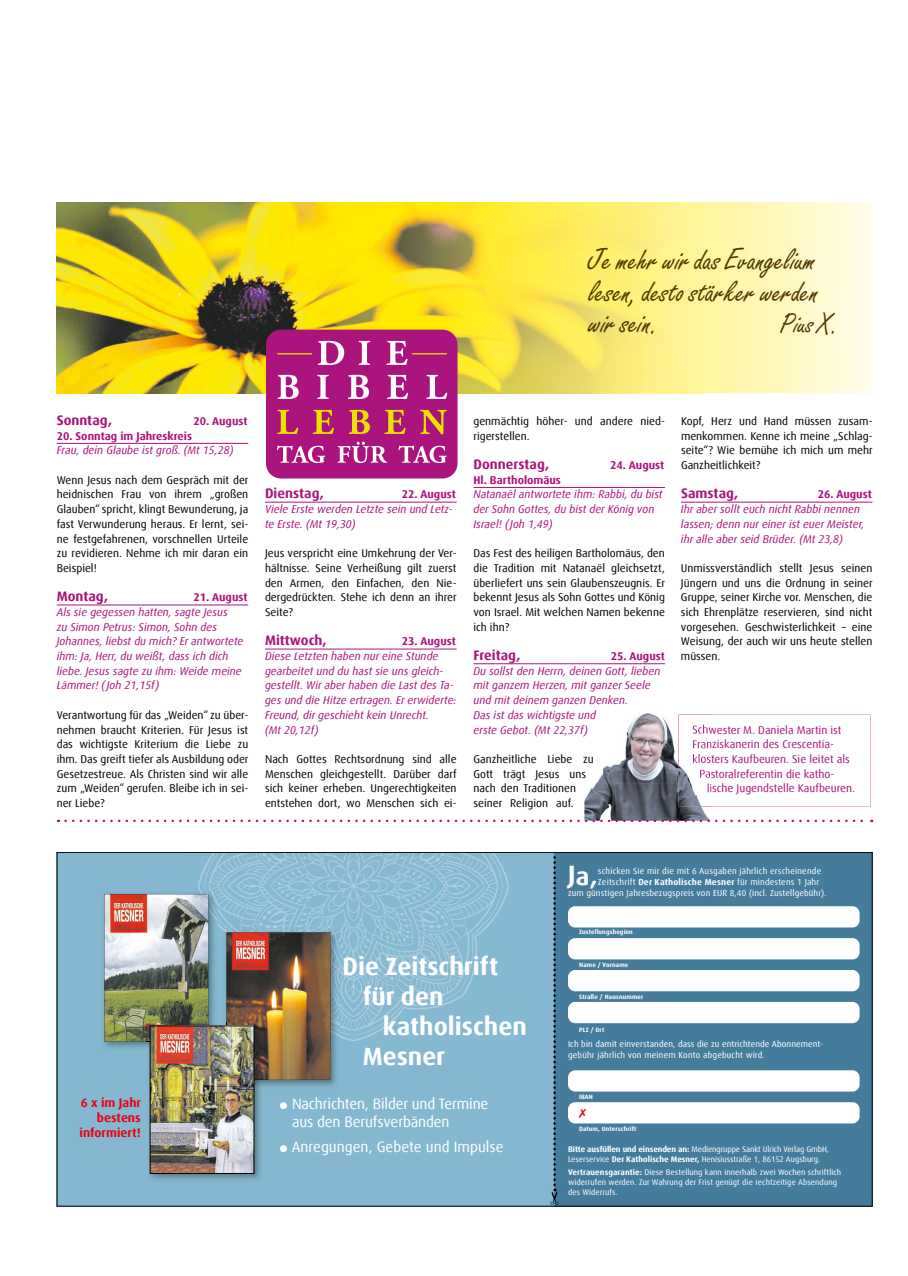
<style>
.page{position:relative;width:908px;height:1276px;background:#fff}
.page>*{position:absolute;margin:0;border:0;box-sizing:border-box;transform-origin:0 0}
.t1{font:31.25px/31.2px "Freestyle Script Std";color:#513900;text-align:justify}
.t2{font:28.75px "Freestyle Script Std";color:#513900}
.t3{font:700 25.12px "Dax Offc Pro";color:#fff}
.t4{font:700 25px/30px "Dax Offc Pro";color:#fff}
.t5{font:15px/18px "Dax Offc Pro";letter-spacing:-.01em;color:#fff}
.t6{font:700 13.75px "Dax Offc Pro";color:#ac147d}
.t7{font:700 12.5px/15px "Dax Offc Pro";color:#e30613;text-align:right}
.t8{font:11.25px/14.8px "Dax Offc Pro";color:#000;text-align:justify}
.t9{font:italic 11.25px/14.8px "Dax Offc Pro";color:#ac147d}
.t10{font:11.25px "Dax Offc Pro";color:#ac147d}
.t11{font:700 11.25px "Dax Offc Pro";color:#ac147d}
.t12{font:8.75px/11.2px "Dax Offc Pro";letter-spacing:.015em;color:#fff}
.t13{font:8.12px/9.8px "Dax Offc Pro";letter-spacing:.01em;color:#fff}
.t14{font:8.12px/10px "Dax Offc Pro";letter-spacing:-.01em;color:#fff}
.t15{font:700 6.25px "Dax Offc Pro";letter-spacing:.02em;color:#fff}
.s1{font-weight:700}
</style>
<div class="page">
<img style="left:584px;top:713px;width:125px;height:106px">
<svg style="left:678px;top:714px;width:191px;height:93px"></svg>
<div style="left:551px;top:852px;width:321px;height:354px;background:#457c9c"></div>
<div style="left:567px;top:906px;width:292px;height:21px;background:#fff;border-radius:7px"></div>
<div style="left:567px;top:938px;width:292px;height:21px;background:#fff;border-radius:7px"></div>
<div style="left:567px;top:970px;width:292px;height:21px;background:#fff;border-radius:7px"></div>
<div style="left:567px;top:1002px;width:292px;height:21px;background:#fff;border-radius:7px"></div>
<div style="left:567px;top:1070px;width:292px;height:21px;background:#fff;border-radius:7px"></div>
<div style="left:567px;top:1102px;width:292px;height:21px;background:#fff;border-radius:7px"></div>
<div style="left:57px;top:852px;width:496px;height:354px;background:#85b8d0"></div>
<img style="left:198px;top:854px;width:311px;height:187px">
<svg style="left:550px;top:854px;width:8px;height:350px"></svg>
<img style="left:263px;top:1049px;width:74px;height:38px">
<img style="left:223px;top:929px;width:116px;height:40px">
<img style="left:223px;top:969px;width:3px;height:53px">
<img style="left:330px;top:969px;width:9px;height:80px">
<img style="left:330px;top:971px;width:1px;height:78px">
<img style="left:190px;top:890px;width:27px;height:132px">
<img style="left:104px;top:894px;width:104px;height:148px">
<img style="left:149px;top:1050px;width:114px;height:130px">
<img style="left:208px;top:1022px;width:18px;height:3px">
<img style="left:226px;top:932px;width:104px;height:148px">
<img style="left:226px;top:1022px;width:37px;height:58px">
<img style="left:147px;top:1042px;width:3px;height:8px">
<img style="left:147px;top:1022px;width:61px;height:19px">
<img style="left:152px;top:1027px;width:100px;height:144px">
<svg style="left:57px;top:202px;width:815px;height:191px;background:#fef8c0"></svg>
<img style="left:57px;top:203px;width:646px;height:191px">
<hr style="left:57px;top:443px;width:191px;height:1px;background:#ac147d">
<hr style="left:57px;top:605px;width:191px;height:1px;background:#ac147d">
<hr style="left:265px;top:502px;width:191px;height:1px;background:#ac147d">
<hr style="left:265px;top:649px;width:191px;height:1px;background:#ac147d">
<hr style="left:473px;top:487px;width:191px;height:1px;background:#ac147d">
<hr style="left:473px;top:663px;width:191px;height:1px;background:#ac147d">
<hr style="left:680px;top:502px;width:192px;height:1px;background:#ac147d">
<div style="left:266px;top:330px;width:191px;height:148px;background:#ac147d;border-radius:15px"></div>
<svg style="left:317px;top:341px;width:27px;height:24px"></svg>
<svg style="left:386px;top:341px;width:21px;height:24px"></svg>
<svg style="left:358px;top:341px;width:12px;height:24px"></svg>
<hr style="left:277px;top:353px;width:35px;height:1px;background:#ece200">
<hr style="left:412px;top:353px;width:34px;height:1px;background:#ece200">
<svg style="left:277px;top:442px;width:169px;height:21px"></svg>
<svg style="left:277px;top:410px;width:169px;height:24px"></svg>
<svg style="left:277px;top:375px;width:170px;height:24px"></svg>
<svg style="left:65px;top:819px;width:806px;height:3px"></svg>
<h1 class="t1" style="left:587px;top:245px;width:231px">Je mehr wir das Evangelium lesen, desto stärker werden wir sein.</h1>
<h2 class="t2" style="left:779px;top:306px;width:58px">Pius X.</h2>
<p class="t6" style="left:57px;top:411px;width:57px">Sonntag,</p>
<p class="t11" style="left:193px;top:414px;width:55px">20. August</p>
<p class="t11" style="left:57px;top:428px;width:137px">20. Sonntag im Jahreskreis</p>
<p class="t9" style="left:57px;top:443px;width:178px">Frau, dein Glaube ist groß. (Mt 15,28)</p>
<p class="t8" style="left:57px;top:472px;width:193px">Wenn Jesus nach dem Gespräch mit der heidnischen Frau von ihrem „großen Glauben“ spricht, klingt Bewunderung, ja fast Verwunderung heraus. Er lernt, sei&shy;ne festgefahrenen, vorschnellen Urteile zu revidieren. Nehme ich mir daran ein Beispiel!</p>
<p class="t6" style="left:57px;top:587px;width:53px">Montag,</p>
<p class="t11" style="left:193px;top:590px;width:55px">21. August</p>
<p class="t9" style="left:57px;top:605px;width:188px">Als sie gegessen hatten, sagte Jesus<br>zu Simon Petrus: Simon, Sohn des Johannes, liebst du mich? Er antwortete ihm: Ja, Herr, du weißt, dass ich dich liebe. Jesus sagte zu ihm: Weide meine Lämmer! (Joh 21,15f)</p>
<p class="t8" style="left:57px;top:707px;width:193px">Verantwortung für das „Weiden“ zu über&shy;nehmen braucht Kriterien. Für Jesus ist das wichtigste Kriterium die Liebe zu ihm. Das greift tiefer als Ausbildung oder Gesetzestreue. Als Christen sind wir alle zum „Weiden“ gerufen. Bleibe ich in sei&shy;ner Liebe?</p>
<p class="t6" style="left:265px;top:485px;width:60px">Dienstag,</p>
<p class="t11" style="left:401px;top:487px;width:55px">22. August</p>
<p class="t9" style="left:265px;top:502px;width:189px">Viele Erste werden Letzte sein und Letz&shy;te Erste. (Mt 19,30)</p>
<p class="t8" style="left:265px;top:546px;width:193px">Jeus verspricht eine Umkehrung der Ver&shy;hältnisse. Seine Verheißung gilt zuerst den Armen, den Einfachen, den Nie&shy;dergedrückten. Stehe ich denn an ihrer Seite?</p>
<p class="t6" style="left:265px;top:631px;width:63px">Mittwoch,</p>
<p class="t11" style="left:401px;top:634px;width:55px">23. August</p>
<p class="t9" style="left:265px;top:649px;width:193px">Diese Letzten haben nur eine Stunde gearbeitet und du hast sie uns gleich&shy;gestellt. Wir aber haben die Last des Ta&shy;ges und die Hitze ertragen. Er erwiderte:<br>Freund, dir geschieht kein Unrecht.<br>(Mt 20,12f)</p>
<p class="t8" style="left:265px;top:751px;width:193px">Nach Gottes Rechtsordnung sind alle Menschen gleichgestellt. Darüber darf sich keiner erheben. Ungerechtigkeiten entstehen dort, wo Menschen sich ei-</p>
<p class="t8" style="left:473px;top:414px;width:193px">genmächtig höher- und andere nied&shy;rigerstellen.</p>
<p class="t6" style="left:473px;top:455px;width:77px">Donnerstag,</p>
<p class="t11" style="left:610px;top:458px;width:55px">24. August</p>
<p class="t11" style="left:473px;top:472px;width:89px">Hl. Bartholomäus</p>
<p class="t9" style="left:473px;top:487px;width:190px">Natanaël antwortete ihm: Rabbi, du bist der Sohn Gottes, du bist der König von<br>Israel! (Joh 1,49)</p>
<p class="t8" style="left:473px;top:546px;width:193px">Das Fest des heiligen Bartholomäus, den die Tradition mit Natanaël gleichsetzt, überliefert uns sein Glaubenszeugnis. Er bekennt Jesus als Sohn Gottes und König von Israel. Mit welchen Namen bekenne ich ihn?</p>
<p class="t6" style="left:473px;top:646px;width:49px">Freitag,</p>
<p class="t11" style="left:610px;top:649px;width:55px">25. August</p>
<p class="t9" style="left:473px;top:663px;width:188px">Du sollst den Herrn, deinen Gott, lieben mit ganzem Herzen, mit ganzer Seele und mit deinem ganzen Denken.<br>Das ist das wichtigste und<br>erste Gebot. (Mt 22,37f)</p>
<p class="t8" style="left:473px;top:751px;width:122px;text-align:left">Ganzheitliche Liebe zu<br>Gott trägt Jesus uns nach den Traditionen seiner Religion auf.</p>
<p class="t8" style="left:680px;top:414px;width:193px">Kopf, Herz und Hand müssen zusam&shy;menkommen. Kenne ich meine „Schlag&shy;seite“? Wie bemühe ich mich um mehr Ganzheitlichkeit?</p>
<p class="t6" style="left:680px;top:485px;width:59px">Samstag,</p>
<p class="t11" style="left:817px;top:487px;width:55px">26. August</p>
<p class="t9" style="left:680px;top:502px;width:185px">Ihr aber sollt euch nicht Rabbi nennen lassen; denn nur einer ist euer Meister, ihr alle aber seid Brüder. (Mt 23,8)</p>
<p class="t8" style="left:680px;top:561px;width:193px">Unmissverständlich stellt Jesus seinen Jüngern und uns die Ordnung in seiner Gruppe, seiner Kirche vor. Menschen, die sich Ehrenplätze reservieren, sind nicht vorgesehen. Geschwisterlichkeit – eine Weisung, der auch wir uns heute stellen müssen.</p>
<p class="t10" style="left:691px;top:722px;width:151px">Schwester M. Daniela Martin ist</p>
<p class="t10" style="left:691px;top:737px;width:143px">Franziskanerin des Crescentia-</p>
<p class="t10" style="left:691px;top:752px;width:159px">klosters Kaufbeuren. Sie leitet als</p>
<p class="t10" style="left:699px;top:766px;width:136px">Pastoralreferentin die katho-</p>
<p class="t10" style="left:706px;top:781px;width:150px">lische Jugendstelle Kaufbeuren.</p>
<p class="t7" style="left:80px;top:1095px;width:63px">6 x im Jahr bestens informiert!</p>
<h3 class="t4" style="left:362px;top:951px;width:137px;text-indent:-20px">Die Zeitschrift für den</h3>
<h3 class="t4" style="left:362px;top:1011px;width:165px;text-indent:20px">katholischen<br>Mesner</h3>
<h3 class="t5" style="left:292px;top:1095px;width:198px;text-indent:-12px">● Nachrichten, Bilder und Termine aus den Berufsverbänden</h3>
<h3 class="t5" style="left:279px;top:1138px;width:225px">● Anregungen, Gebete und Impulse</h3>
<h3 class="t3" style="left:567px;top:860px;width:31px">Ja,</h3>
<p class="t12" style="left:597px;top:865px;width:225px">schicken Sie mir die mit 6 Ausgaben jährlich erscheinende</p>
<p class="t12" style="left:597px;top:876px;width:223px">Zeitschrift <span class="s1">Der Katholische Mesner</span> für mindestens 1 Jahr</p>
<p class="t12" style="left:567px;top:887px;width:260px">zum günstigen Jahresbezugspreis von EUR 8,40 (incl. Zustellgebühr).</p>
<p class="t15" style="left:579px;top:928px;width:55px">Zustellungsbeginn</p>
<p class="t15" style="left:579px;top:960px;width:51px">Name / Vorname</p>
<p class="t15" style="left:579px;top:993px;width:66px">Straße / Hausnummer</p>
<p class="t15" style="left:579px;top:1025px;width:27px">PLZ / Ort</p>
<p class="t12" style="left:567px;top:1038px;width:256px">Ich bin damit einverstanden, dass die zu entrichtende Abonnement&shy;gebühr jährlich von meinem Konto abgebucht wird.</p>
<p class="t15" style="left:578px;top:1092px;width:15px">IBAN</p>
<p class="t15" style="left:578px;top:1125px;width:59px">Datum, Unterschrift</p>
<p class="t14" style="left:567px;top:1144px;width:262px"><span class="s1">Bitte ausfüllen und einsenden an:</span> Mediengruppe Sankt Ulrich Verlag GmbH,<br>Leser service <span class="s1">Der Katholische Mesner,</span> Henisiusstraße 1, 86152 Augsburg.</p>
<p class="t13" style="left:567px;top:1167px;width:274px"><span class="s1">Vertrauensgarantie:</span> Diese Bestellung kann innerhalb zwei Wochen schriftlich widerrufen werden. Zur Wahrung der Frist genügt die rechtzeitige Absendung des Widerrufs.</p>
</div>
